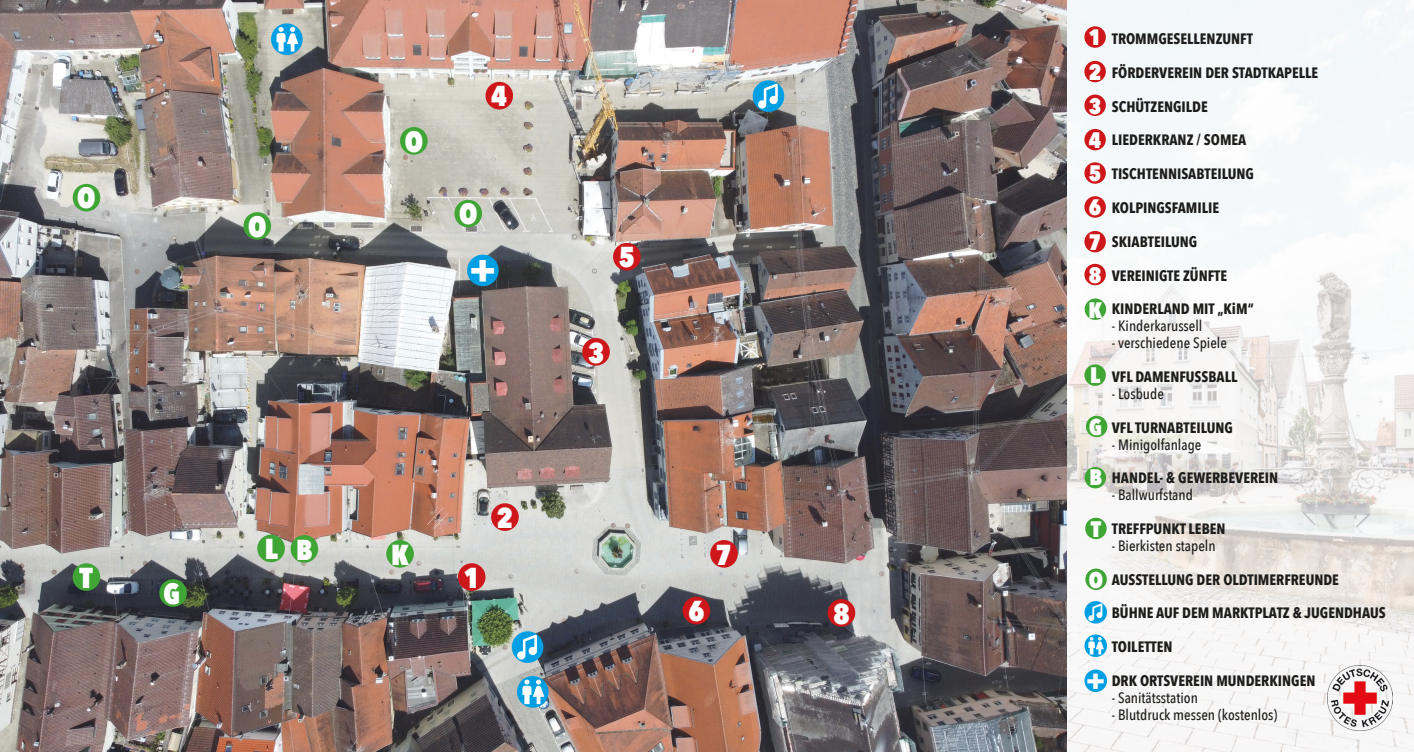
<style>
.page{position:relative;width:1414px;height:752px;background:#fff}
.page>*{position:absolute;margin:0;border:0;box-sizing:border-box;transform-origin:0 0}
.t1{font:800 40px "Avenir Next Condensed";color:#fff}
.t2{font:800 28.75px "Avenir Next Condensed";color:#fff}
.t3{font:800 28.5px "Avenir Next Condensed";color:#fff}
.t4{font:800 22.38px/34px "Avenir Next Condensed";color:#fff;text-align:justify}
.t5{font:700 15px "Avenir Next Condensed";color:#1d1d1b}
.t6{font:500 15px "Avenir Next Condensed";color:#1d1d1b}
</style>
<div class="page">
<img style="left:0;top:0;width:1414px;height:751px">
<div style="left:458px;top:563px;width:27px;height:27px;background:#cd171a;border-radius:50%"></div>
<div style="left:491px;top:503px;width:28px;height:27px;background:#cd171a;border-radius:50%"></div>
<div style="left:582px;top:338px;width:28px;height:27px;background:#cd171a;border-radius:50%"></div>
<div style="left:485px;top:82px;width:28px;height:27px;background:#cd171a;border-radius:50%"></div>
<div style="left:613px;top:243px;width:28px;height:27px;background:#cd171a;border-radius:50%"></div>
<div style="left:683px;top:596px;width:27px;height:28px;background:#cd171a;border-radius:50%"></div>
<div style="left:710px;top:539px;width:28px;height:28px;background:#cd171a;border-radius:50%"></div>
<div style="left:828px;top:598px;width:27px;height:28px;background:#cd171a;border-radius:50%"></div>
<div style="left:1084px;top:26px;width:22px;height:22px;background:#cd171a;border-radius:50%"></div>
<div style="left:1084px;top:61px;width:22px;height:21px;background:#cd171a;border-radius:50%"></div>
<div style="left:1084px;top:94px;width:22px;height:22px;background:#cd171a;border-radius:50%"></div>
<div style="left:1084px;top:129px;width:22px;height:21px;background:#cd171a;border-radius:50%"></div>
<div style="left:1084px;top:162px;width:22px;height:22px;background:#cd171a;border-radius:50%"></div>
<div style="left:1084px;top:196px;width:22px;height:21px;background:#cd171a;border-radius:50%"></div>
<div style="left:1084px;top:231px;width:22px;height:21px;background:#cd171a;border-radius:50%"></div>
<div style="left:1084px;top:264px;width:22px;height:21px;background:#cd171a;border-radius:50%"></div>
<div style="left:1085px;top:298px;width:21px;height:22px;background:#3fa535;border-radius:50%"></div>
<div style="left:1084px;top:364px;width:22px;height:21px;background:#3fa535;border-radius:50%"></div>
<div style="left:1086px;top:415px;width:21px;height:22px;background:#3fa535;border-radius:50%"></div>
<div style="left:386px;top:539px;width:28px;height:28px;background:#3fa535;border-radius:50%"></div>
<div style="left:257px;top:534px;width:28px;height:28px;background:#3fa535;border-radius:50%"></div>
<div style="left:159px;top:579px;width:28px;height:27px;background:#3fa535;border-radius:50%"></div>
<div style="left:1084px;top:466px;width:22px;height:22px;background:#3fa535;border-radius:50%"></div>
<div style="left:291px;top:535px;width:27px;height:27px;background:#3fa535;border-radius:50%"></div>
<div style="left:1085px;top:568px;width:22px;height:21px;background:#3fa535;border-radius:50%"></div>
<div style="left:243px;top:212px;width:28px;height:27px;background:#3fa535;border-radius:50%"></div>
<div style="left:73px;top:184px;width:27px;height:27px;background:#3fa535;border-radius:50%"></div>
<div style="left:454px;top:200px;width:28px;height:27px;background:#3fa535;border-radius:50%"></div>
<div style="left:400px;top:127px;width:28px;height:27px;background:#3fa535;border-radius:50%"></div>
<svg style="left:517px;top:675px;width:32px;height:32px"></svg>
<svg style="left:522px;top:679px;width:22px;height:24px"></svg>
<svg style="left:271px;top:23px;width:32px;height:32px"></svg>
<svg style="left:277px;top:27px;width:21px;height:24px"></svg>
<div style="left:512px;top:631px;width:31px;height:31px;background:#009fe3;border-radius:50%"></div>
<svg style="left:517px;top:634px;width:20px;height:25px"></svg>
<div style="left:753px;top:80px;width:31px;height:32px;background:#009fe3;border-radius:50%"></div>
<svg style="left:758px;top:84px;width:20px;height:25px"></svg>
<svg style="left:1084px;top:634px;width:23px;height:22px"></svg>
<svg style="left:1088px;top:636px;width:16px;height:18px"></svg>
<svg style="left:1084px;top:600px;width:23px;height:23px"></svg>
<svg style="left:1088px;top:603px;width:14px;height:18px"></svg>
<div style="left:467px;top:254px;width:32px;height:32px;background:#009fe3;border-radius:50%"></div>
<div style="left:1084px;top:669px;width:23px;height:22px;background:#009fe3;border-radius:50%"></div>
<div style="left:1085px;top:517px;width:21px;height:22px;background:#3fa535;border-radius:50%"></div>
<div style="left:73px;top:563px;width:27px;height:27px;background:#3fa535;border-radius:50%"></div>
<img style="left:1327px;top:665px;width:66px;height:65px">
<h2 class="t2" style="left:77px;top:180px;width:20px">O</h2>
<h2 class="t2" style="left:248px;top:208px;width:20px">O</h2>
<h2 class="t2" style="left:405px;top:123px;width:20px">O</h2>
<h2 class="t2" style="left:491px;top:78px;width:18px">4</h2>
<h2 class="t2" style="left:459px;top:196px;width:20px">O</h2>
<h1 class="t1" style="left:469px;top:244px;width:28px">+</h1>
<h2 class="t2" style="left:80px;top:559px;width:15px">T</h2>
<h2 class="t2" style="left:163px;top:575px;width:18px">G</h2>
<h2 class="t2" style="left:265px;top:531px;width:15px">L</h2>
<h2 class="t2" style="left:391px;top:536px;width:19px">K</h2>
<h2 class="t2" style="left:296px;top:531px;width:18px">B</h2>
<h2 class="t2" style="left:464px;top:559px;width:18px">1</h2>
<h2 class="t2" style="left:497px;top:499px;width:18px">2</h2>
<h2 class="t2" style="left:619px;top:239px;width:18px">5</h2>
<h2 class="t2" style="left:588px;top:334px;width:18px">3</h2>
<h2 class="t2" style="left:716px;top:536px;width:18px">7</h2>
<h2 class="t2" style="left:688px;top:593px;width:18px">6</h2>
<h2 class="t2" style="left:833px;top:595px;width:18px">8</h2>
<h3 class="t4" style="left:1088px;top:20px;width:15px">1<br>2<br>3<br>4<br>5<br>6<br>7<br>8<br>K</h3>
<p class="t5" style="left:1112px;top:30px;width:143px">TROMMGESELLENZUNFT</p>
<p class="t5" style="left:1112px;top:63px;width:208px">FÖRDERVEREIN DER STADTKAPELLE</p>
<p class="t5" style="left:1112px;top:97px;width:97px">SCHÜTZENGILDE</p>
<p class="t5" style="left:1112px;top:131px;width:136px">LIEDERKRANZ / SOMEA</p>
<p class="t5" style="left:1112px;top:165px;width:144px">TISCHTENNISABTEILUNG</p>
<p class="t5" style="left:1112px;top:198px;width:109px">KOLPINGSFAMILIE</p>
<p class="t5" style="left:1112px;top:232px;width:87px">SKIABTEILUNG</p>
<p class="t5" style="left:1112px;top:266px;width:117px">VEREINIGTE ZÜNFTE</p>
<p class="t5" style="left:1112px;top:300px;width:143px">KINDERLAND MIT „KiM“</p>
<p class="t6" style="left:1112px;top:317px;width:92px">- Kinderkarussell</p>
<p class="t6" style="left:1112px;top:333px;width:117px">- verschiedene Spiele</p>
<p class="t5" style="left:1112px;top:367px;width:127px">VFL DAMENFUSSBALL</p>
<p class="t6" style="left:1112px;top:384px;width:54px">- Losbude</p>
<p class="t5" style="left:1112px;top:418px;width:123px">VFL TURNABTEILUNG</p>
<p class="t6" style="left:1112px;top:435px;width:91px">- Minigolfanlage</p>
<p class="t5" style="left:1112px;top:468px;width:168px">HANDEL- &amp; GEWERBEVEREIN</p>
<p class="t6" style="left:1112px;top:485px;width:83px">- Ballwurfstand</p>
<p class="t5" style="left:1112px;top:519px;width:115px">TREFFPUNKT LEBEN</p>
<p class="t6" style="left:1112px;top:536px;width:105px">- Bierkisten stapeln</p>
<p class="t5" style="left:1112px;top:570px;width:229px">AUSSTELLUNG DER OLDTIMERFREUNDE</p>
<p class="t5" style="left:1112px;top:603px;width:275px">BÜHNE AUF DEM MARKTPLATZ &amp; JUGENDHAUS</p>
<p class="t5" style="left:1112px;top:637px;width:62px">TOILETTEN</p>
<p class="t5" style="left:1112px;top:671px;width:205px">DRK ORTSVEREIN MUNDERKINGEN</p>
<p class="t6" style="left:1112px;top:688px;width:88px">- Sanitätsstation</p>
<p class="t6" style="left:1112px;top:705px;width:167px">- Blutdruck messen (kostenlos)</p>
<h3 class="t4" style="left:1090px;top:358px;width:12px">L</h3>
<h3 class="t4" style="left:1089px;top:409px;width:14px">G</h3>
<h3 class="t4" style="left:1089px;top:460px;width:14px">B</h3>
<h3 class="t4" style="left:1091px;top:511px;width:12px">T</h3>
<h3 class="t4" style="left:1089px;top:562px;width:16px">O</h3>
<h3 class="t3" style="left:1086px;top:661px;width:21px">+</h3>
</div>
